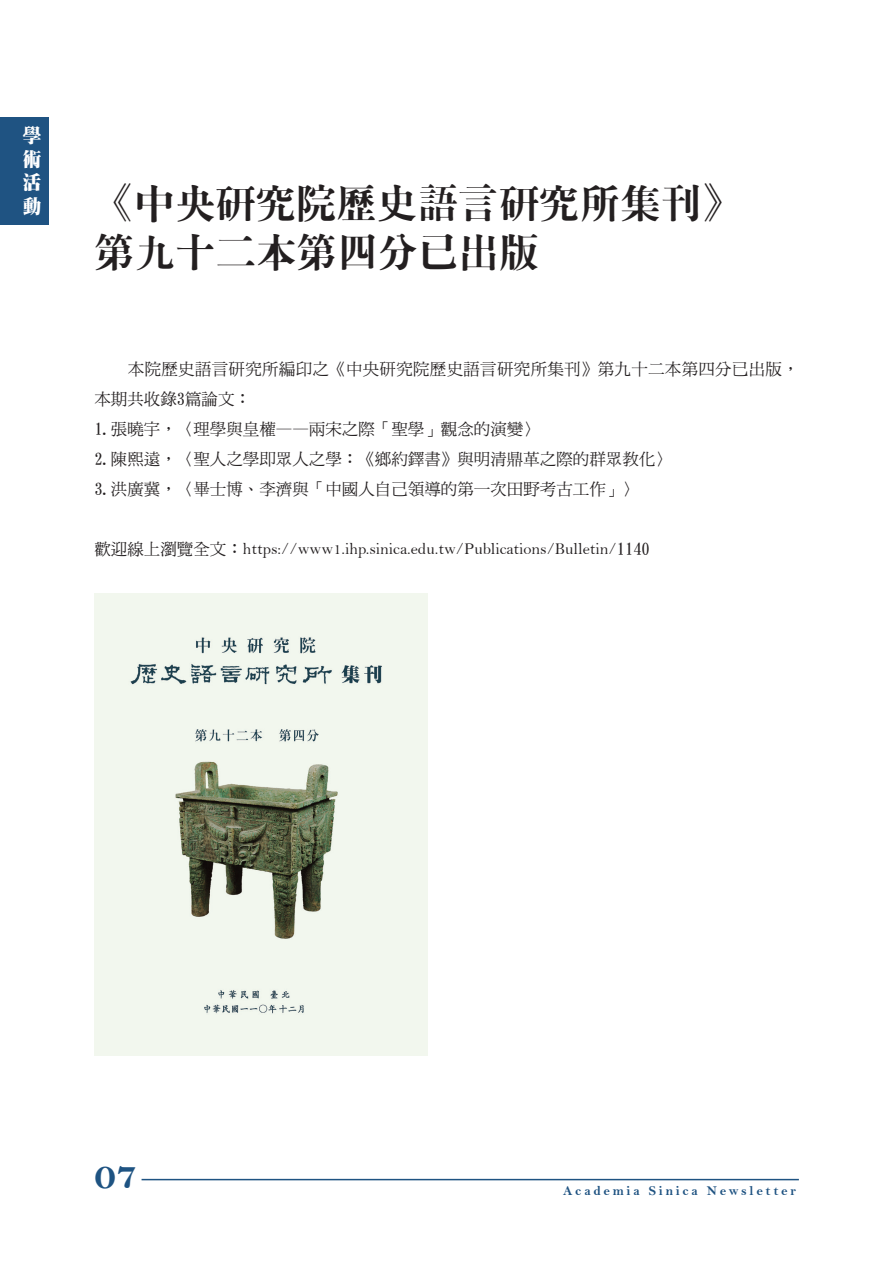
<style>
.page{position:relative;width:893px;height:1263px;background:#fff}
.page>*{position:absolute;margin:0;border:0;box-sizing:border-box;transform-origin:0 0}
.t1{font:40.5px/48.6px "DF Ming XB WIN BF";color:#231f20}
.t2{font:40.35px "Bell MT Bold";color:#1e5382}
.t3{font:19.5px/23.4px "DF Ming W12 WIN BF";color:#fff;text-align:justify;scale:.95 1}
.t4{font:16.5px/30px "DF Ming Md HK BF";color:#231f20}
.t5{font:16.5px "Bell";color:#231f20}
.t6{font:13.5px "Bell MT Bold";letter-spacing:.2em;color:#1f5382}
.s1{font-family:"DFN Ming W9 WIN BF"}
.s2{font-family:"DF Ming Md HK BF"}
</style>
<div class="page">
<hr style="left:142px;top:1179px;width:657px;height:1px;background:#1e5382">
<img style="left:94px;top:594px;width:334px;height:461px">
<div style="left:0;top:117px;width:48px;height:108px;background:#1f5382"></div>
<p class="t3" style="left:23px;top:124px;width:21px">學術活動</p>
<h1 class="t1" style="left:94px;top:179px;width:649px">《中央研究院歷史語言研究所集刊》第九<span class="s1">十</span>二本第四分已出版</h1>
<p class="t4" style="left:94px;top:354px;width:706px">　　本院歷史語言研究所編印之《中央研究院歷史語言研究所集刊》第九十二本第四分已出版，本期共收錄3篇論文：<br>1.張曉宇，〈理學與皇權——兩宋之際「聖學」觀念的演變〉<br>2.陳熙遠，〈聖人之學即眾人之學：《鄉約鐸書》與明清鼎革之際的群眾教化〉<br>3.洪廣冀，〈畢士博、李濟與「中國人自己領導的第一次田野考古工作」〉</p>
<p class="t5" style="left:94px;top:539px;width:557px"><span class="s2">歡迎線上瀏覽全文：</span>https://www1.ihp.sinica.edu.tw/Publications/Bulletin/<span class="s2">1140</span></p>
<h2 class="t2" style="left:94px;top:1151px;width:44px">07</h2>
<p class="t6" style="left:563px;top:1182px;width:234px">Academia Sinica Newsletter</p>
</div>
